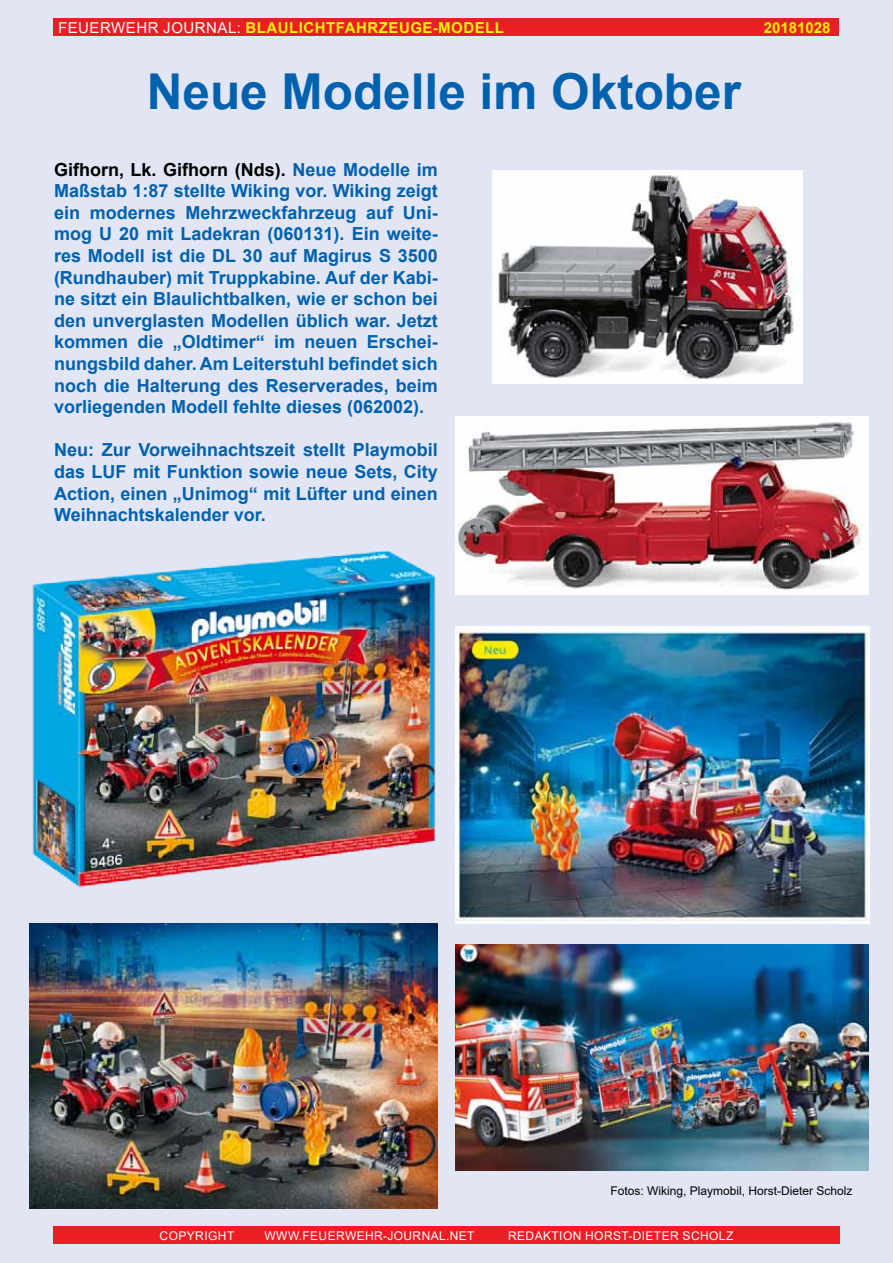
<style>
.page{position:relative;width:893px;height:1263px;background:#e1e5f4}
.page>*{position:absolute;margin:0;border:0;box-sizing:border-box;transform-origin:0 0}
.t1{font:700 49.5px "Arial";color:#0061af}
.t2{font:700 18px/21.6px "Arial";color:#0061af;text-align:justify}
.t3{font:700 15px "Arial";letter-spacing:.035em;color:#fff200}
.t4{font:700 15px "Arial";color:#fff200}
.t5{font:12px "Arial";letter-spacing:.035em;color:#fff}
.t6{font:12px "Arial";color:#000}
.s1{font-weight:400;color:#fff}
.s2{color:#000}
</style>
<div class="page">
<div style="left:53px;top:1226px;width:787px;height:18px;background:#ed1d24"></div>
<div style="left:54px;top:18px;width:785px;height:18px;background:#ed1d24"></div>
<img style="left:32px;top:550px;width:404px;height:338px">
<img style="left:30px;top:923px;width:408px;height:286px">
<img style="left:455px;top:944px;width:413px;height:226px">
<img style="left:455px;top:626px;width:415px;height:297px">
<img style="left:492px;top:171px;width:311px;height:212px">
<img style="left:455px;top:416px;width:413px;height:179px">
<p class="t3" style="left:58px;top:17px;width:448px"><span class="s1">FEUERWEHR JOURNAL:</span> Blaulichtfahrzeuge-Modell</p>
<p class="t4" style="left:764px;top:17px;width:68px">20181028</p>
<h1 class="t1" style="left:147px;top:56px;width:596px">Neue Modelle im Oktober</h1>
<p class="t2" style="left:54px;top:159px;width:385px"><span class="s2">Gifhorn, Lk. Gifhorn (Nds).</span> Neue Modelle im Maßstab 1:87 stellte Wiking vor. Wiking zeigt ein modernes Mehrzweckfahrzeug auf Uni&shy;mog U 20 mit Ladekran (060131). Ein weite&shy;res Modell ist die DL 30 auf Magirus S 3500 (Rundhauber) mit Truppkabine. Auf der Kabi&shy;ne sitzt ein Blaulichtbalken, wie er schon bei den unverglasten Modellen üblich war. Jetzt kommen die „Oldtimer“ im neuen Erschei&shy;nungsbild daher. Am Leiterstuhl befindet sich noch die Halterung des Reserverades, beim vorliegenden Modell fehlte dieses (062002).</p>
<p class="t2" style="left:54px;top:439px;width:385px">Neu: Zur Vorweihnachtszeit stellt Playmobil das LUF</p>
<p class="t2" style="left:54px;top:461px;width:385px;text-indent:79px">mit Funktion sowie neue Sets, City Action, einen „Unimog“ mit Lüfter und einen Weihnachtskalender vor.</p>
<p class="t6" style="left:610px;top:1183px;width:244px">FOTOS: WIKING, PLAYMOBIL, HORST-DIETER SCHOLZ</p>
<p class="t5" style="left:160px;top:1227px;width:76px">COPYRIGHT</p>
<p class="t5" style="left:265px;top:1227px;width:211px">WWW.FEUERWEHR-JOURNAL.NET</p>
<p class="t5" style="left:508px;top:1227px;width:227px">REDAKTION HORST-DIETER SCHOLZ</p>
</div>
